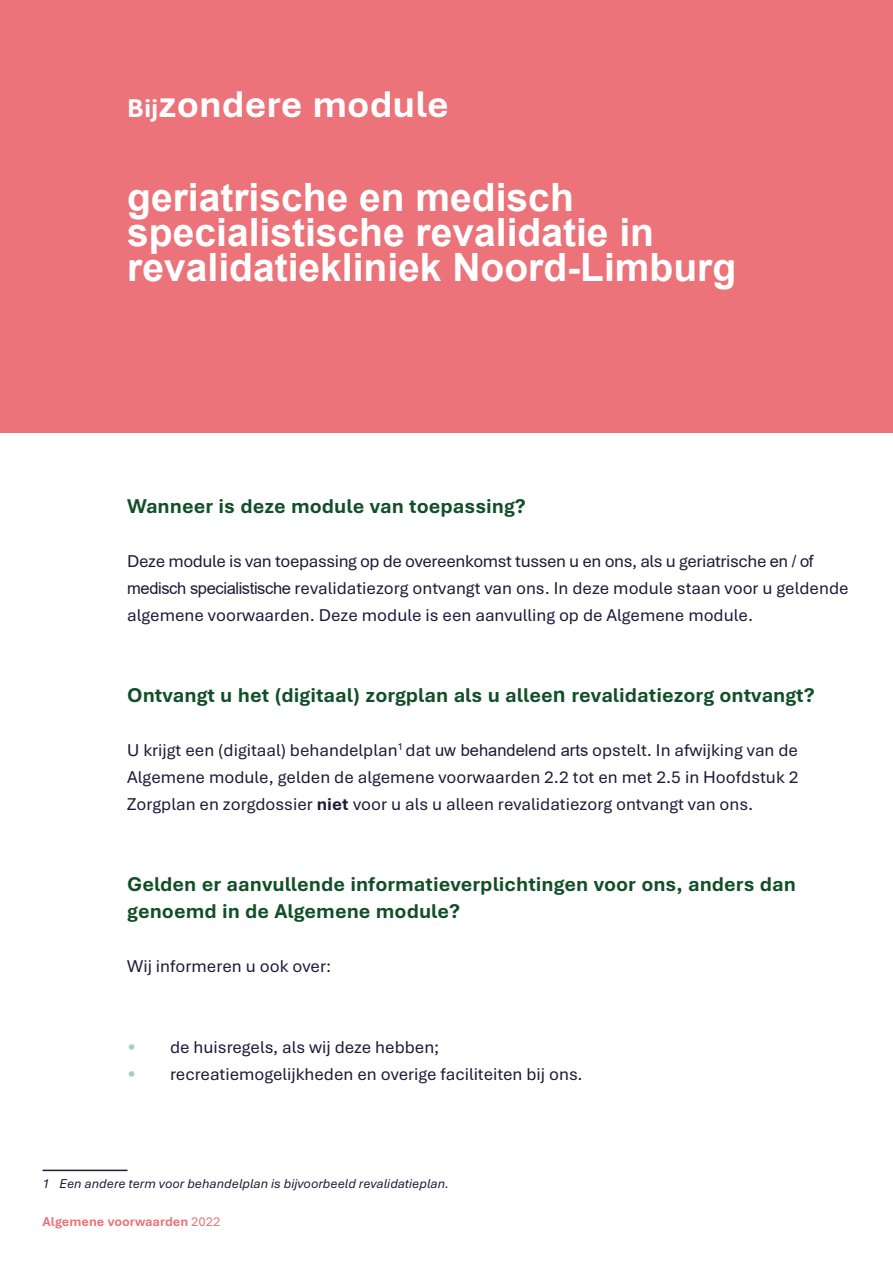
<style>
.page{position:relative;width:893px;height:1263px;background:#fff}
.page>*{position:absolute;margin:0;border:0;box-sizing:border-box;transform-origin:0 0}
.t1{font:700 39px/34.7px "Arial";color:#fff}
.t2{font:700 39px "Bierstadt";color:#fff}
.t3{font:700 21px/27px "Bierstadt";color:#114f28}
.t4{font:18px/27.2px "Bierstadt";color:#1e1a37}
.t5{font:italic 13.5px "Bierstadt";color:#1e1a37}
.t6{font:700 13.5px "Bierstadt";color:#eb7379}
.s1{font-size:27px}
.s2{font-family:"Arial";font-size:16.5px}
.s3{font-family:"Arial"}
.s4{font-weight:700}
.s5{color:#a7d0bc}
.s6{font-weight:400}
</style>
<div class="page">
<div style="left:0;top:0;width:893px;height:432px;background:#eb7379"></div>
<hr style="left:43px;top:1169px;width:85px;height:2px;background:#1e1a37">
<h1 class="t2" style="left:127px;top:83px;width:323px"><span class="s1">Bij</span>zondere module</h1>
<h1 class="t1" style="left:127px;top:181px;width:610px">geriatrische en medisch specialistische revalidatie in revalidatiekliniek Noord-Limburg</h1>
<p class="t3" style="left:127px;top:493px;width:400px">Wanneer is deze module van toepassing?</p>
<p class="t4" style="left:127px;top:548px;width:723px">Deze module is van toepassing op de overeenkomst tussen u en ons, als u geriatrische <span class="s2">en / of medisch specialistische</span> revalidatiezorg ontvangt van ons. In deze module staan voor u geldende algemene voorwaarden. Deze module is een aanvulling op de Algemene module.</p>
<p class="t3" style="left:127px;top:682px;width:689px">Ontvangt u het (digitaal) zorgplan als u allee<span class="s3">n</span> revalidatiezorg ontvangt?</p>
<p class="t4" style="left:127px;top:737px;width:673px;text-align:justify">U krijgt een (digitaal) behandelplan<sup>1</sup> dat <span class="s2">uw behandelend arts</span> opstelt. In afwijking van de Algemene module, gelden de algemene voorwaarden 2.2 tot en met 2.5 in Hoofdstuk 2<br>Zorgplan en zorgdossier <span class="s4">niet</span> voor u als u alleen revalidatiezorg ontvangt van ons.</p>
<p class="t3" style="left:127px;top:871px;width:670px">Gelden er aanvullende informatieverplichtingen voor ons, anders dan genoemd in de Algemene module?</p>
<p class="t4" style="left:127px;top:953px;width:205px">Wij informeren u ook over:</p>
<p class="t4" style="left:128px;top:1034px;width:313px"><span class="s5">•</span> de huisregels, als wij deze hebben;</p>
<p class="t4" style="left:128px;top:1061px;width:457px"><span class="s5">•</span> recreatiemogelijkheden en overige faciliteiten bij ons.</p>
<p class="t5" style="left:43px;top:1176px;width:408px">1 Een andere term voor behandelplan is bijvoorbeeld revalidatieplan.</p>
<p class="t6" style="left:43px;top:1214px;width:180px">Algemene voorwaarden <span class="s6">2022</span></p>
</div>
